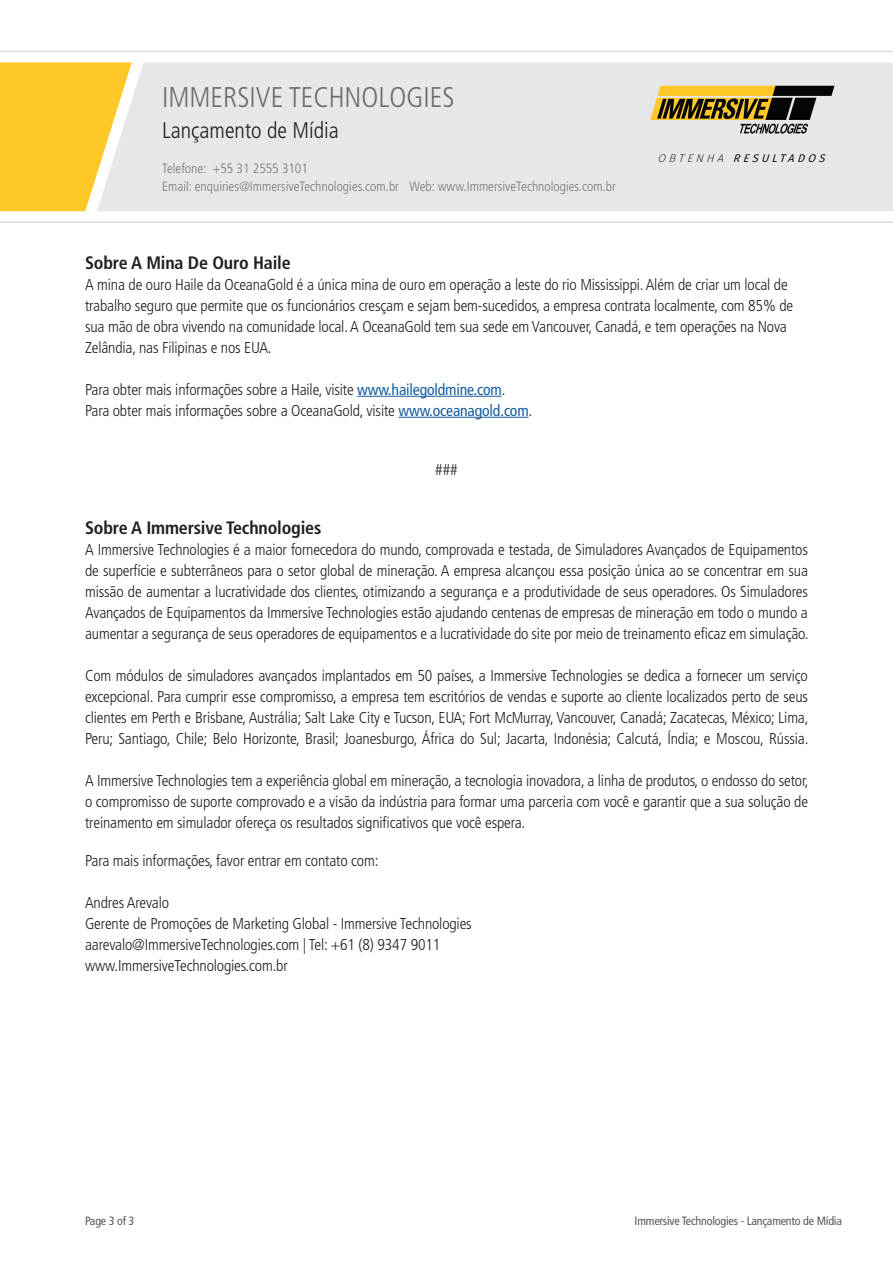
<style>
.page{position:relative;width:893px;height:1263px;background:#fff}
.page>*{position:absolute;margin:0;border:0;box-sizing:border-box;transform-origin:0 0}
.t1{font:300 condensed 28.5px "Frutiger LT Std";color:#6c6d70}
.t2{font:300 condensed 22.5px "Frutiger LT Std";color:#231f20}
.t3{font:700 condensed 18px "Frutiger LT Std";letter-spacing:-.01em;color:#231f20}
.t4{font:300 condensed 15.75px/21px "Frutiger LT Std";letter-spacing:-.01em;color:#231f20}
.t5{font:300 condensed 13.5px/18px "Frutiger LT Std";color:#76787b}
.t6{font:condensed 12px "Frutiger LT Std";letter-spacing:-.015em;color:#57585a}
.t7{font:italic 11.1px "Fira Sans";color:#040504}
.s1{font-weight:200}
.s2{font-weight:400;color:#175d9e}
</style>
<div class="page">
<div style="left:0;top:62px;width:97px;height:149px;background:#fec829"></div>
<div style="left:97px;top:62px;width:796px;height:149px;background:#e5e8e7"></div>
<hr style="left:0;top:51px;width:893px;height:1px;background:#dcdddf">
<hr style="left:0;top:221px;width:893px;height:2px;background:#dcdddf">
<svg style="left:650px;top:86px;width:184px;height:48px;background:#9b8e62"></svg>
<hr style="left:357px;top:396px;width:145px;height:1px;background:#175d9e">
<hr style="left:398px;top:417px;width:131px;height:1px;background:#175d9e">
<h1 class="t1" style="left:162px;top:81px;width:294px">IMMERSIVE TECHNOLOGIES</h1>
<h2 class="t2" style="left:162px;top:118px;width:178px">Lançamento de Mídia</h2>
<p class="t5" style="left:162px;top:160px;width:455px">Telefone: +55 31 2555 3101<br>Email: enquiries@ImmersiveTechnologies.com.br Web: www.ImmersiveTechnologies.com.br</p>
<h2 class="t2" style="left:162px;top:118px;width:121px">Media Release</h2>
<p class="t5" style="left:162px;top:160px;width:131px">Phone: +61 8 9347 9016</p>
<p class="t7" style="left:658px;top:149px;width:173px"><span class="s1">OBTENHA</span> RESULTADOS</p>
<p class="t3" style="left:85px;top:252px;width:207px">Sobre A Mina De Ouro Haile</p>
<p class="t4" style="left:85px;top:274px;width:710px">A mina de ouro Haile da OceanaGold é a única mina de ouro em operação a leste do rio Mississippi. Além de criar um local de trabalho seguro que permite que os funcionários cresçam e sejam bem-sucedidos, a empresa contrata localmente, com 85% de sua mão de obra vivendo na comunidade local. A OceanaGold tem sua sede em Vancouver, Canadá, e tem operações na Nova Zelândia, nas Filipinas e nos EUA.</p>
<p class="t4" style="left:85px;top:379px;width:449px">Para obter mais informações sobre a Haile, visite <span class="s2">www.hailegoldmine.com</span>.<br>Para obter mais informações sobre a OceanaGold, visite <span class="s2">www.oceanagold.com</span>.</p>
<p class="t4" style="left:435px;top:459px;width:24px">###</p>
<p class="t3" style="left:85px;top:517px;width:238px">Sobre A Immersive Technologies</p>
<p class="t4" style="left:85px;top:539px;width:725px;text-align:justify">A Immersive Technologies é a maior fornecedora do mundo, comprovada e testada, de Simuladores Avançados de Equipamentos de superfície e subterrâneos para o setor global de mineração. A empresa alcançou essa posição única ao se concentrar em sua missão de aumentar a lucratividade dos clientes, otimizando a segurança e a produtividade de seus operadores. Os Simuladores Avançados de Equipamentos da Immersive Technologies estão ajudando centenas de empresas de mineração em todo o mundo a aumentar a segurança de seus operadores de equipamentos e a lucratividade do site por meio de treinamento eficaz em simulação.</p>
<p class="t4" style="left:85px;top:665px;width:725px;text-align:justify">Com módulos de simuladores avançados implantados em 50 países, a Immersive Technologies se dedica a fornecer um serviço excepcional. Para cumprir esse compromisso, a empresa tem escritórios de vendas e suporte ao cliente localizados perto de seus clientes em Perth e Brisbane, Austrália; Salt Lake City e Tucson, EUA; Fort McMurray, Vancouver, Canadá; Zacatecas, México; Lima, Peru; Santiago, Chile; Belo Horizonte, Brasil; Joanesburgo, África do Sul; Jacarta, Indonésia; Calcutá, Índia; e Moscou, Rússia.</p>
<p class="t4" style="left:85px;top:770px;width:725px;text-align:justify">A Immersive Technologies tem a experiência global em mineração, a tecnologia inovadora, a linha de produtos, o endosso do setor, o compromisso de suporte comprovado e a visão da indústria para formar uma parceria com você e garantir que a sua solução de treinamento em simulador ofereça os resultados significativos que você espera.</p>
<p class="t4" style="left:85px;top:850px;width:295px">Para mais informações, favor entrar em contato com:</p>
<p class="t4" style="left:85px;top:892px;width:388px">Andres Arevalo<br>Gerente de Promoções de Marketing Global - Immersive Technologies aarevalo@ImmersiveTechnologies.com | Tel: +61 (8) 9347 9011 www.ImmersiveTechnologies.com.br</p>
<p class="t6" style="left:85px;top:1214px;width:51px">Page 3 of 3</p>
<p class="t6" style="left:635px;top:1214px;width:209px">Immersive Technologies - Lançamento de Mídia</p>
</div>
